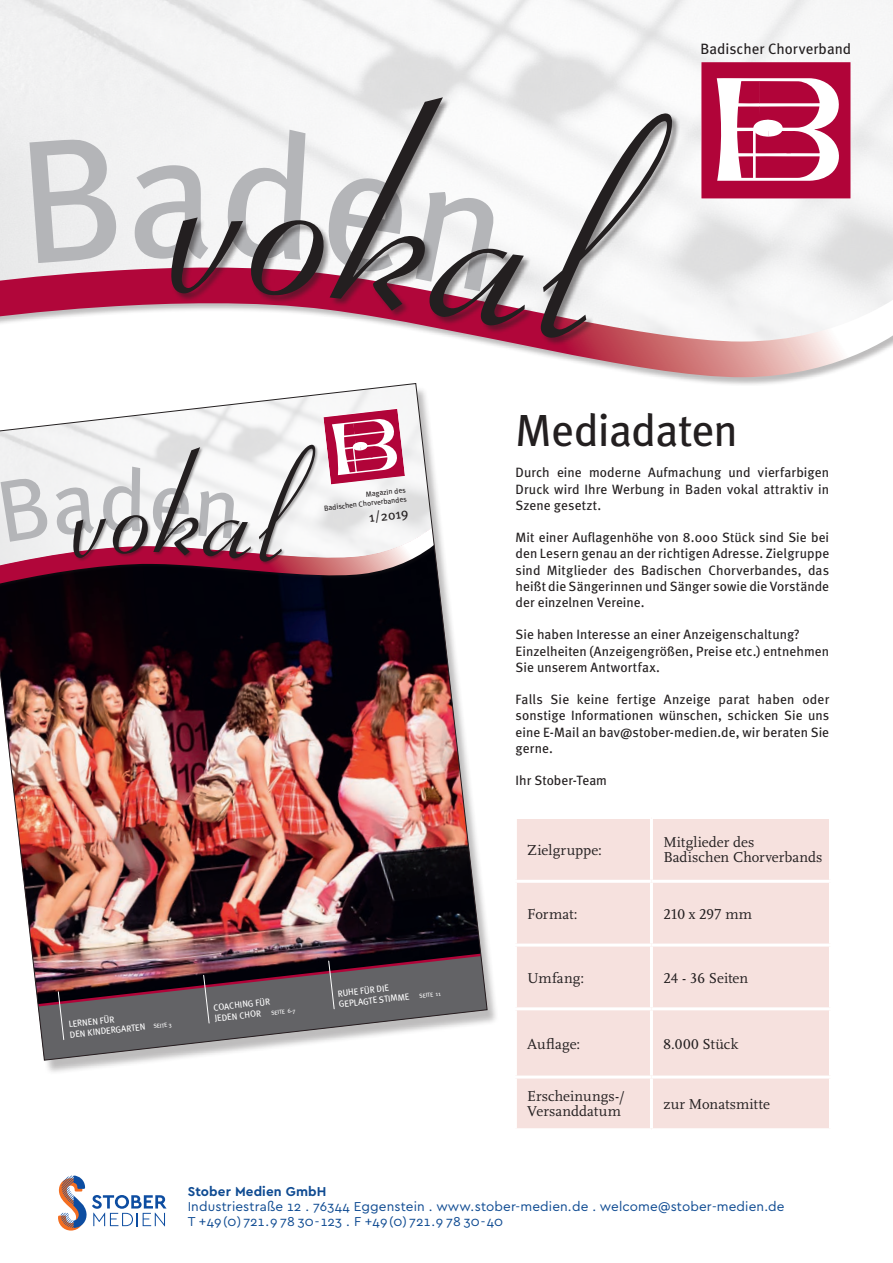
<style>
.page{position:relative;width:893px;height:1263px;background:#fff}
.page>*{position:absolute;margin:0;border:0;box-sizing:border-box;transform-origin:0 0}
.t1{font:45px "Meta";letter-spacing:-.015em;color:#231f20}
.t2{font:15px/15px "Scala";letter-spacing:.005em;color:#231f20}
.t3{font:15px "Meta";color:#231f20}
.t4{font:15px "Scala";letter-spacing:.03em;color:#231f20}
.t5{font:13.5px/16.2px "Meta";letter-spacing:.005em;color:#231f20;text-align:justify}
.t6{font:13.5px/15px "Cera Pro";letter-spacing:.01em;color:#0f4b92}
.t7{font:700 13.5px "Cera Pro";letter-spacing:.01em;color:#0f4b92}
.t8{font:9px/10.6px "Meta";color:#fff}
.t9{font:7.5px/8.9px "Meta";color:#231f20;text-align:right}
.s1{font-size:6px}
</style>
<div class="page">
<div style="left:0;top:267px;width:893px;height:119px;background:#231f20;opacity:.3"></div>
<svg style="left:0;top:256px;width:893px;height:121px"></svg>
<div style="left:171px;top:97px;width:510px;height:249px;background:#231f20;opacity:.5"></div>
<svg style="left:701px;top:62px;width:149px;height:136px"></svg>
<div style="left:517px;top:819px;width:312px;height:309px;background:#f6e1de"></div>
<hr style="left:650px;top:819px;width:3px;height:61px;background:#fff">
<hr style="left:514px;top:880px;width:137px;height:3px;background:#fff">
<hr style="left:651px;top:880px;width:181px;height:3px;background:#fff">
<hr style="left:650px;top:883px;width:3px;height:60px;background:#fff">
<hr style="left:514px;top:943px;width:137px;height:3px;background:#fff">
<hr style="left:651px;top:943px;width:181px;height:3px;background:#fff">
<hr style="left:650px;top:946px;width:3px;height:61px;background:#fff">
<hr style="left:514px;top:1007px;width:137px;height:3px;background:#fff">
<hr style="left:651px;top:1007px;width:181px;height:3px;background:#fff">
<hr style="left:650px;top:1010px;width:3px;height:65px;background:#fff">
<hr style="left:514px;top:1075px;width:137px;height:3px;background:#fff">
<hr style="left:651px;top:1075px;width:181px;height:3px;background:#fff">
<hr style="left:650px;top:1078px;width:3px;height:50px;background:#fff">
<div style="left:0;top:386px;width:500px;height:689px;background:#231f20;opacity:.3"></div>
<img style="left:0;top:383px;width:487px;height:677px">
<svg style="left:58px;top:1175px;width:109px;height:55px"></svg>
<div style="left:29px;top:137px;width:89px;height:126px;background:#eeeeef"></div>
<svg style="left:330px;top:84px;width:204px;height:247px"></svg>
<svg style="left:133px;top:126px;width:364px;height:174px"></svg>
<svg style="left:536px;top:98px;width:138px;height:253px"></svg>
<svg style="left:0;top:408px;width:434px;height:179px"></svg>
<p class="t3" style="left:701px;top:40px;width:152px">Badischer Chorverband</p>
<p class="t9" style="left:323px;top:495px;width:85px;rotate:-7deg">Magazin des<br>Badischen Chorverbandes</p>
<p class="t5" style="left:368px;top:509px;width:41px;rotate:-7deg">1/2019</p>
<p class="t8" style="left:68px;top:1018px;width:104px;rotate:-6deg">LERNEN FÜR<br>DEN KINDERGARTEN <span class="s1">SEITE 3</span></p>
<p class="t8" style="left:213px;top:1002px;width:83px;rotate:-6deg">COACHING FÜR<br>JEDEN CHOR <span class="s1">SEITE 6-7</span></p>
<p class="t8" style="left:337px;top:988px;width:104px;rotate:-6deg">RUHE FÜR DIE<br>GEPLAGTE STIMME <span class="s1">SEITE 11</span></p>
<h1 class="t1" style="left:516px;top:404px;width:224px">Mediadaten</h1>
<p class="t5" style="left:516px;top:464px;width:315px">Durch eine moderne Aufmachung und vierfarbigen Druck wird Ihre Werbung in Baden vokal attraktiv in Szene gesetzt.</p>
<p class="t5" style="left:516px;top:529px;width:315px">Mit einer Auflagenhöhe von 8.000 Stück sind Sie bei den Lesern genau an der richtigen Adresse. Zielgruppe sind Mitglieder des Badischen Chorverbandes, das heißt die Sängerinnen und Sänger sowie die Vorstände der einzelnen Vereine.</p>
<p class="t5" style="left:516px;top:626px;width:315px;text-align:left">Sie haben Interesse an einer Anzeigenschaltung?<br>Einzelheiten (Anzeigengrößen, Preise etc.) entnehmen<br>Sie unserem Antwortfax.</p>
<p class="t5" style="left:516px;top:691px;width:315px">Falls Sie keine fertige Anzeige parat haben oder sonstige Informationen wünschen, schicken Sie uns eine E-Mail an bav@stober-medien.de, wir beraten Sie gerne.</p>
<p class="t5" style="left:516px;top:772px;width:93px">Ihr Stober-Team</p>
<p class="t2" style="left:527px;top:843px;width:76px">Zielgruppe:</p>
<p class="t2" style="left:663px;top:835px;width:161px">Mitglieder des<br>Badischen Chorverbands</p>
<p class="t2" style="left:527px;top:907px;width:52px">Format:</p>
<p class="t2" style="left:663px;top:907px;width:90px">210 x 297 mm</p>
<p class="t2" style="left:527px;top:970px;width:59px">Umfang:</p>
<p class="t2" style="left:663px;top:970px;width:86px">24 - 36 Seiten</p>
<p class="t2" style="left:527px;top:1036px;width:55px">Auflage:</p>
<p class="t4" style="left:663px;top:1035px;width:77px">8.000 Stück</p>
<p class="t2" style="left:527px;top:1089px;width:99px">Erscheinungs-/<br>Versanddatum</p>
<p class="t2" style="left:663px;top:1097px;width:108px">zur Monatsmitte</p>
<p class="t7" style="left:188px;top:1182px;width:140px">Stober Medien GmbH</p>
<p class="t6" style="left:188px;top:1198px;width:598px">Industriestraße 12 . 76344 Eggenstein . www.stober-medien.de . welcome@stober-medien.de<br>T +49(0) 721.9 78 30 -123 . F +49(0) 721.9 78 30 -40</p>
</div>
